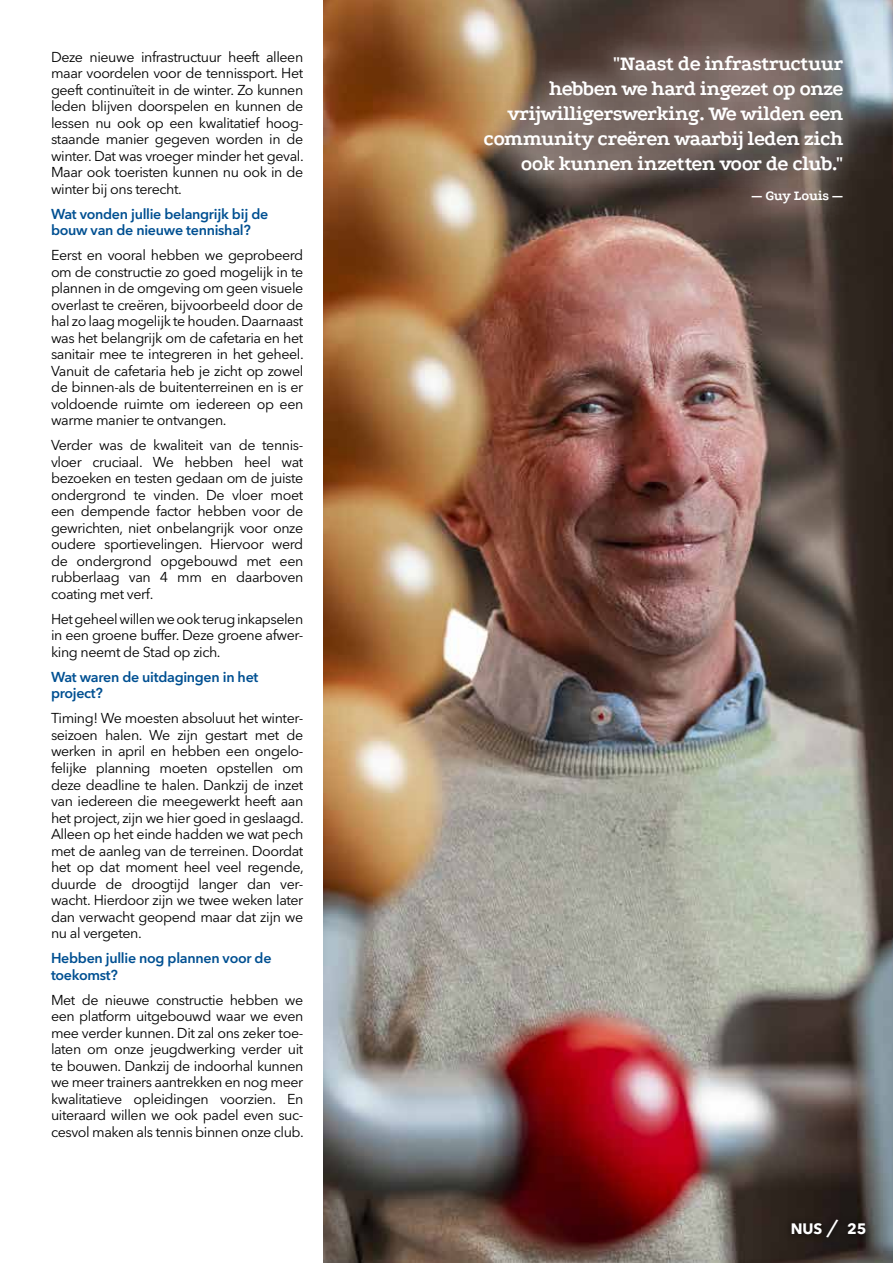
<style>
.page{position:relative;width:893px;height:1263px;background:#fff}
.page>*{position:absolute;margin:0;border:0;box-sizing:border-box;transform-origin:0 0}
.t1{font:21px/25.2px "Podkova";letter-spacing:-.03em;color:#fff;text-align:right}
.t2{font:700 15px "Avenir Next LT Pro";color:#fff}
.t3{font:14.25px/16.5px "Avenir Next LT Pro";letter-spacing:-.03em;color:#000;text-align:justify}
.t4{font:600 14.25px/16.5px "Avenir Next LT Pro";letter-spacing:-.02em;color:#005092}
.t5{font:14.25px "Podkova";letter-spacing:-.02em;color:#fff}
.s1{font-weight:400;font-size:24px}
</style>
<div class="page">
<img style="left:323px;top:0;width:570px;height:1263px">
<div style="left:783px;top:1212px;width:90px;height:33px;background:#000;opacity:.75"></div>
<svg style="left:462px;top:33px;width:403px;height:191px;background:#726259"></svg>
<p class="t3" style="left:51px;top:49px;width:254px">Deze nieuwe infrastructuur heeft alleen maar voordelen voor de tennissport. Het geeft continuïteit in de winter. Zo kunnen leden blijven doorspelen en kunnen de lessen nu ook op een kwalitatief hoog&shy;staande manier gegeven worden in de winter. Dat was vroeger minder het geval.<br>Maar ook toeristen kunnen nu ook in de winter bij ons terecht.</p>
<p class="t4" style="left:51px;top:205px;width:219px">Wat vonden jullie belangrijk bij de bouw van de nieuwe tennishal?</p>
<p class="t3" style="left:51px;top:247px;width:254px">Eerst en vooral hebben we geprobeerd om de constructie zo goed mogelijk in te plannen in de omgeving om geen visuele overlast te creëren, bijvoorbeeld door de hal zo laag mogelijk te houden. Daarnaast was het belangrijk om de cafetaria en het sanitair mee te integreren in het geheel.<br>Vanuit de cafetaria heb je zicht op zowel de binnen-als de buitenterreinen en is er voldoende ruimte om iedereen op een warme manier te ontvangen.</p>
<p class="t3" style="left:51px;top:437px;width:254px">Verder was de kwaliteit van de tennis&shy;vloer cruciaal. We hebben heel wat bezoeken en testen gedaan om de juiste ondergrond te vinden. De vloer moet een dempende factor hebben voor de gewrichten, niet onbelangrijk voor onze oudere sportievelingen. Hiervoor werd de ondergrond opgebouwd met een rubberlaag van 4 mm en daarboven coating met verf.</p>
<p class="t3" style="left:51px;top:611px;width:254px">Het geheel willen we ook terug inkapselen in een groene buffer. Deze groene afwer&shy;king neemt de Stad op zich.</p>
<p class="t4" style="left:51px;top:669px;width:209px">Wat waren de uitdagingen in het project?</p>
<p class="t3" style="left:51px;top:710px;width:254px;text-align:left">Timing! We moesten absoluut het winter&shy;seizoen halen. We zijn gestart met de werken in april en hebben een ongelo&shy;felijke planning moeten opstellen om deze deadline te halen. Dankzij de inzet van iedereen die meegewerkt heeft aan het project, zijn we hier goed in geslaagd.<br>Alleen op het einde hadden we wat pech met de aanleg van de terreinen. Doordat het op dat moment heel veel regende, duurde de droogtijd langer dan ver&shy;wacht. Hierdoor zijn we twee weken later dan verwacht geopend maar dat zijn we nu al vergeten.</p>
<p class="t4" style="left:51px;top:950px;width:222px">Hebben jullie nog plannen voor de toekomst?</p>
<p class="t3" style="left:51px;top:991px;width:254px">Met de nieuwe constructie hebben we een platform uitgebouwd waar we even mee verder kunnen. Dit zal ons zeker toe&shy;laten om onze jeugdwerking verder uit te bouwen. Dankzij de indoorhal kunnen we meer trainers aantrekken en nog meer kwalitatieve opleidingen voorzien. En uiteraard willen we ook padel even suc&shy;cesvol maken als tennis binnen onze club.</p>
<h1 class="t1" style="left:484px;top:50px;width:361px">"Naast de infrastructuur<br>hebben we hard ingezet op onze vrijwilligerswerking. We wilden een community creëren waarbij leden zich ook kunnen inzetten voor de club."</h1>
<p class="t5" style="left:751px;top:186px;width:94px">— Guy Louis —</p>
<p class="t2" style="left:791px;top:1220px;width:77px">NUS <span class="s1">/</span> 25</p>
</div>
